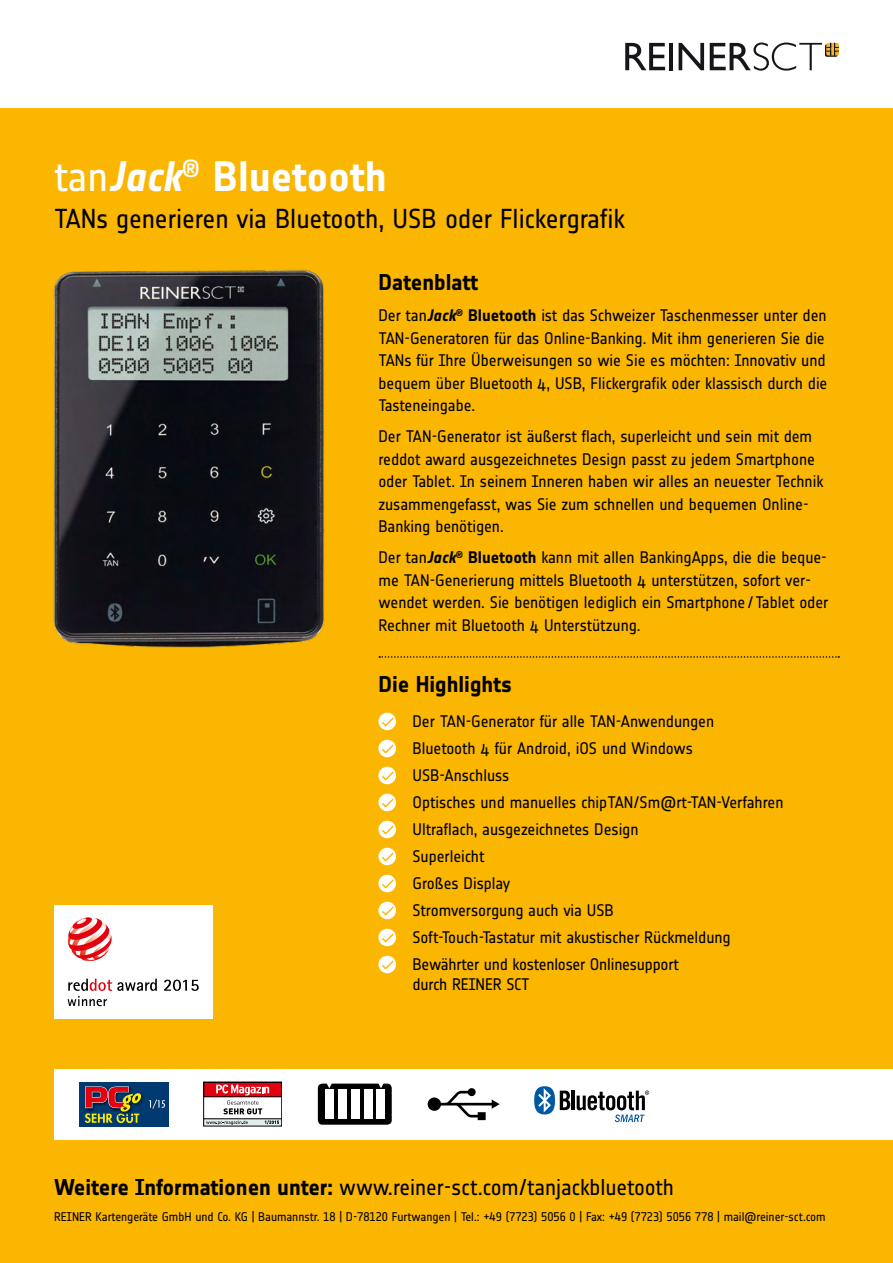
<style>
.page{position:relative;width:893px;height:1263px;background:#fff}
.page>*{position:absolute;margin:0;border:0;box-sizing:border-box;transform-origin:0 0}
.t1{font:700 42px "Notes";letter-spacing:-.005em;color:#fff}
.t2{font:27px "Notes";letter-spacing:-.005em;color:#000}
.t3{font:22.5px "Notes";letter-spacing:-.005em;color:#000}
.t4{font:700 22.5px "Notes";letter-spacing:-.005em;color:#000}
.t5{font:16.5px/22.5px "Notes";letter-spacing:-.005em;color:#000}
.t6{font:12.3px "Notes";letter-spacing:-.005em;color:#000}
.s1{font-weight:400}
.s2{font-style:italic}
.s3{font-weight:700;font-style:italic}
.s4{font-weight:700}
.s5{font-family:"Notes Regular Tf"}
</style>
<div class="page">
<div style="left:0;top:108px;width:893px;height:1155px;background:#fab600"></div>
<svg style="left:625px;top:43px;width:40px;height:27px"></svg>
<hr style="left:669px;top:43px;width:4px;height:27px;background:#18151a">
<svg style="left:679px;top:43px;width:25px;height:27px"></svg>
<svg style="left:710px;top:43px;width:129px;height:28px"></svg>
<svg style="left:422px;top:656px;width:417px;height:2px"></svg>
<svg style="left:378px;top:929px;width:18px;height:17px"></svg>
<svg style="left:378px;top:956px;width:18px;height:17px"></svg>
<div style="left:54px;top:1069px;width:839px;height:71px;background:#fff"></div>
<div style="left:80px;top:1082px;width:89px;height:44px;background:#003a70"></div>
<svg style="left:149px;top:1099px;width:16px;height:10px"></svg>
<img style="left:141px;top:1093px;width:3px;height:10px">
<svg style="left:85px;top:1086px;width:56px;height:37px"></svg>
<div style="left:204px;top:1082px;width:78px;height:15px;background:#e3000f"></div>
<svg style="left:205px;top:1119px;width:75px;height:5px"></svg>
<div style="left:203px;top:1082px;width:79px;height:44px;border:1px solid #000"></div>
<svg style="left:206px;top:1120px;width:42px;height:5px"></svg>
<svg style="left:265px;top:1120px;width:14px;height:4px"></svg>
<hr style="left:203px;top:1118px;width:79px;height:1px;background:#000">
<svg style="left:216px;top:1084px;width:53px;height:30px"></svg>
<div style="left:317px;top:1083px;width:76px;height:42px;background:#000;border-radius:5px"></div>
<div style="left:316px;top:1082px;width:77px;height:44px;border:2px solid #fff;border-radius:5px"></div>
<svg style="left:326px;top:1082px;width:7px;height:6px"></svg>
<svg style="left:378px;top:1082px;width:6px;height:6px"></svg>
<div style="left:325px;top:1089px;width:9px;height:30px;background:#fff"></div>
<div style="left:364px;top:1089px;width:8px;height:30px;background:#fff"></div>
<div style="left:377px;top:1089px;width:8px;height:30px;background:#fff"></div>
<div style="left:351px;top:1089px;width:8px;height:30px;background:#fff"></div>
<div style="left:338px;top:1089px;width:8px;height:30px;background:#fff"></div>
<hr style="left:572px;top:1090px;width:3px;height:20px;background:#000">
<svg style="left:534px;top:1086px;width:36px;height:28px"></svg>
<svg style="left:577px;top:1090px;width:72px;height:32px"></svg>
<svg style="left:427px;top:1088px;width:73px;height:32px"></svg>
<img style="left:53px;top:269px;width:368px;height:651px">
<div style="left:54px;top:905px;width:159px;height:113px;background:#fff"></div>
<svg style="left:68px;top:917px;width:44px;height:44px"></svg>
<svg style="left:68px;top:979px;width:89px;height:27px"></svg>
<svg style="left:164px;top:980px;width:35px;height:11px"></svg>
<h1 class="t1" style="left:54px;top:153px;width:334px"><span class="s1">tan</span><span class="s2">Jack</span><sup>®</sup> Bluetooth</h1>
<h2 class="t2" style="left:54px;top:204px;width:572px">TANs generieren via Bluetooth, USB oder Flickergrafik</h2>
<h3 class="t4" style="left:378px;top:270px;width:101px">Datenblatt</h3>
<p class="t5" style="left:378px;top:304px;width:450px">Der tan<span class="s3">Jack</span><sup>®</sup> <span class="s4">Bluetooth</span> ist das Schweizer Taschenmesser unter den TAN-Generatoren für das Online-Banking. Mit ihm generieren Sie die TANs für Ihre Überweisungen so wie Sie es möchten: Innovativ und bequem über Bluetooth 4, USB, Flickergrafik oder klassisch durch die Tasteneingabe.</p>
<p class="t5" style="left:378px;top:425px;width:446px">Der TAN-Generator ist äußerst flach, superleicht und sein mit dem reddot award ausgezeichnetes Design passt zu jedem Smartphone oder Tablet. In seinem Inneren haben wir alles an neuester Technik zusammengefasst, was Sie zum schnellen und bequemen Online-Banking benötigen.</p>
<p class="t5" style="left:378px;top:546px;width:451px">Der tan<span class="s3">Jack</span><sup>®</sup> <span class="s4">Bluetooth</span> kann mit allen BankingApps, die die beque&shy;me TAN-Generierung mittels Bluetooth 4 unterstützen, sofort ver&shy;wendet werden. Sie benötigen lediglich ein Smartphone /Tablet oder Rechner mit Bluetooth 4 Unterstützung.</p>
<h3 class="t4" style="left:378px;top:671px;width:135px">Die Highlights</h3>
<p class="t5" style="left:412px;top:708px;width:373px;line-height:27px">Der TAN-Generator für alle TAN-Anwendungen<br>Bluetooth 4 für Android, iOS und Windows USB-Anschluss<br>Optisches und manuelles chipTAN/Sm@rt-TAN-Verfahren Ultraflach, ausgezeichnetes Design<br>Superleicht<br>Großes Display<br>Stromversorgung auch via USB<br>Soft-Touch-Tastatur mit akustischer Rückmeldung Bewährter und kostenloser Onlinesupport</p>
<p class="t5" style="left:412px;top:973px;width:119px">durch REINER SCT</p>
<h3 class="t3" style="left:54px;top:1175px;width:621px"><span class="s4">Weitere Informationen unter:</span> www.reiner-sct.com/tanjackbluetooth</h3>
<p class="t6" style="left:54px;top:1210px;width:773px">REINER Kartengeräte GmbH und Co. KG | Baumannstr. <span class="s5">18</span> | D-<span class="s5">78120</span> Furtwangen | Tel.: +<span class="s5">49 (7723) 5056 0</span> | Fax: +<span class="s5">49 (7723) 5056 778</span> | mail@reiner-sct.com</p>
</div>
